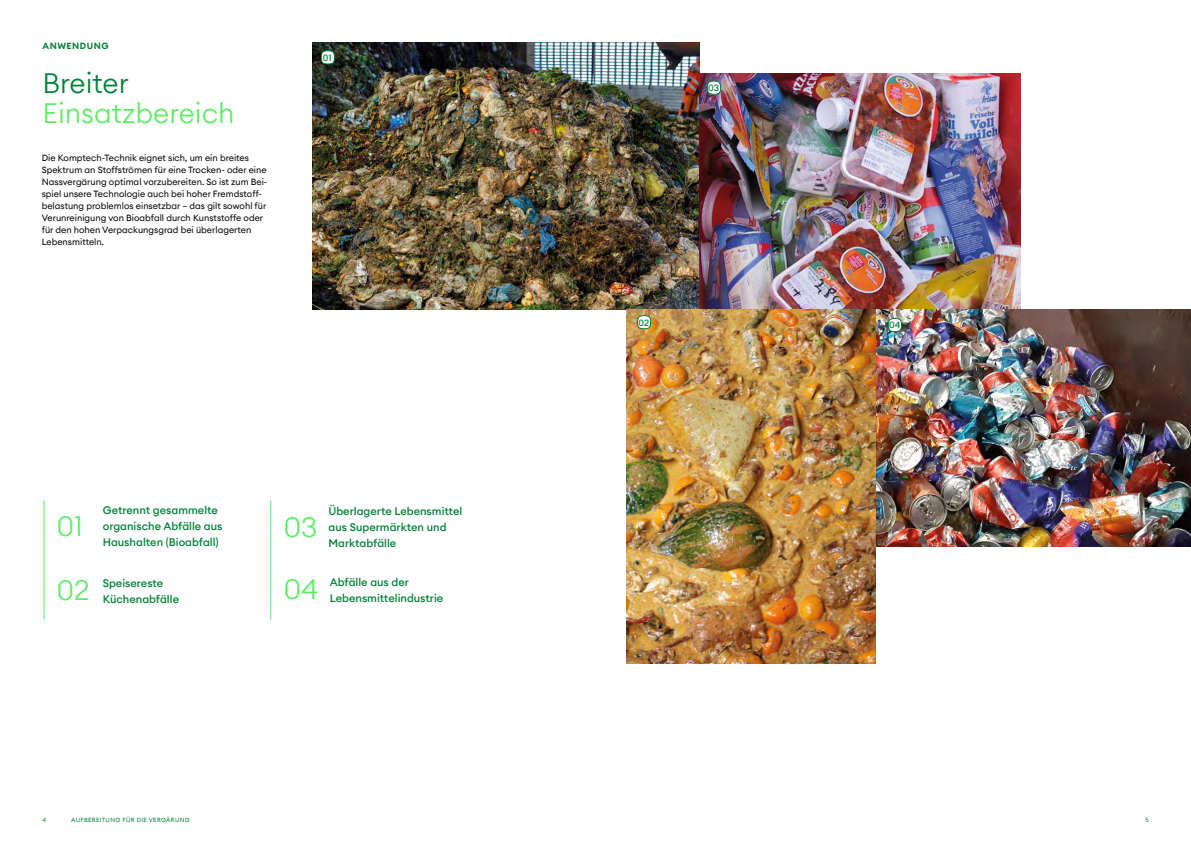
<style>
.page{position:relative;width:1191px;height:842px;background:#fff}
.page>*{position:absolute;margin:0;border:0;box-sizing:border-box;transform-origin:0 0}
.t1{font:300 28px "Euclid Circular A";color:#5fec65}
.t2{font:300 28px "Euclid Circular A";color:#008237}
.t3{font:500 11px/16px "Euclid Circular A";color:#008237}
.t4{font:9px/12px "Euclid Circular A";color:#000}
.t5{font:600 9px "Euclid Circular A";letter-spacing:.06em;color:#008237}
.t6{font:500 9px "Euclid Circular A";color:#008237}
.t7{font:6px "Euclid Circular A";letter-spacing:.06em;color:#008237}
</style>
<div class="page">
<img style="left:312px;top:43px;width:387px;height:266px">
<svg style="left:321px;top:50px;width:14px;height:15px"></svg>
<hr style="left:44px;top:500px;width:1px;height:119px;background:#5fec65">
<hr style="left:271px;top:500px;width:1px;height:119px;background:#5fec65">
<img style="left:699px;top:74px;width:321px;height:235px">
<img style="left:875px;top:309px;width:316px;height:237px">
<img style="left:627px;top:309px;width:248px;height:355px">
<svg style="left:637px;top:315px;width:14px;height:14px"></svg>
<svg style="left:887px;top:318px;width:15px;height:14px"></svg>
<svg style="left:706px;top:80px;width:15px;height:15px"></svg>
<p class="t5" style="left:43px;top:40px;width:68px">ANWENDUNG</p>
<h1 class="t2" style="left:43px;top:65px;width:88px">Breiter</h1>
<h1 class="t1" style="left:43px;top:95px;width:194px">Einsatzbereich</h1>
<p class="t4" style="left:42px;top:152px;width:227px">Die Komptech-Technik eignet sich, um ein breites Spektrum an Stoffströmen für eine Trocken- oder eine Nassvergärung optimal vorzubereiten. So ist zum Bei&shy;spiel unsere Technologie auch bei hoher Fremdstoff&shy;belastung problemlos einsetzbar – das gilt sowohl für Verunreinigung von Bioabfall durch Kunststoffe oder für den hohen Verpackungsgrad bei überlagerten Lebensmitteln.</p>
<p class="t6" style="left:323px;top:52px;width:10px">01</p>
<h1 class="t1" style="left:57px;top:508px;width:28px">01</h1>
<p class="t3" style="left:103px;top:502px;width:121px">Getrennt gesammelte organische Abfälle aus<br>Haushalten (Bioabfall)</p>
<h1 class="t1" style="left:284px;top:509px;width:35px">03</h1>
<p class="t3" style="left:328px;top:503px;width:135px">Überlagerte Lebensmittel aus Supermärkten und<br>Marktabfälle</p>
<h1 class="t1" style="left:284px;top:571px;width:36px">04</h1>
<p class="t3" style="left:330px;top:574px;width:115px">Abfälle aus der<br>Lebensmittelindustrie</p>
<h1 class="t1" style="left:57px;top:572px;width:34px">02</h1>
<p class="t3" style="left:103px;top:575px;width:78px">Speisereste<br>Küchenabfälle</p>
<p class="t7" style="left:43px;top:816px;width:5px">4</p>
<p class="t7" style="left:71px;top:816px;width:120px">AUFBEREITUNG FÜR DIE VERGÄRUNG</p>
<p class="t6" style="left:708px;top:82px;width:12px">03</p>
<p class="t6" style="left:638px;top:317px;width:12px">02</p>
<p class="t6" style="left:889px;top:319px;width:13px">04</p>
<p class="t7" style="left:1145px;top:816px;width:5px">5</p>
</div>
